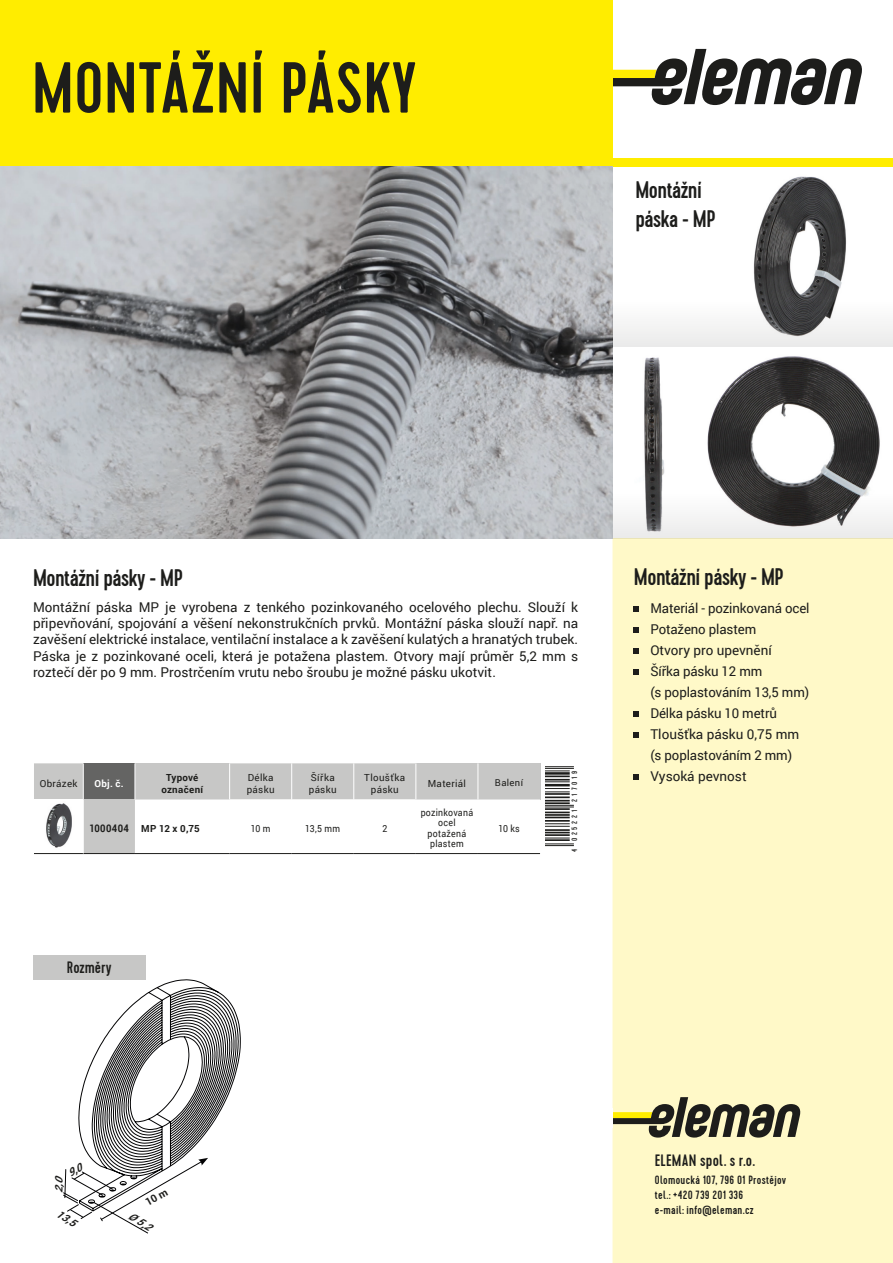
<style>
.page{position:relative;width:893px;height:1263px;background:#fff}
.page>*{position:absolute;margin:0;border:0;box-sizing:border-box;transform-origin:0 0}
.t1{font:500 72px "Cervo";letter-spacing:.01em;color:#1d1d1b}
.t2{font:500 24px "Cervo";letter-spacing:-.02em;color:#1d1d1b}
.popis_vzduch{font:500 16.5px "Cervo";letter-spacing:.01em;color:#1d1d1b}
.Styl_odstavce1{font:13.5px/16.2px "Roboto";color:#1d1d1b}
.popis_vzduch-2{font:500 12px "Cervo";letter-spacing:.025em;color:#1d1d1b}
.t3{font:italic 700 10.5px "Roboto";color:#1d1d1b}
.t4{font:700 10.5px "Roboto";letter-spacing:.04em;color:#1d1d1b;scale:.9 1}
.t5{font:9.75px/12px "Roboto";letter-spacing:.035em;color:#1d1d1b;text-align:center}
.t6{font:9.75px/10.5px "Roboto";letter-spacing:.035em;color:#1d1d1b;scale:.9 1}
.t7{font:700 9.75px "Roboto";letter-spacing:.03em;color:#1d1d1b}
.t8{font:700 9.75px "Roboto";color:#fff}
.t9{font:9.45px "Roboto";letter-spacing:.035em;color:#1d1d1b}
.t10{font:500 7.65px "Cervo";letter-spacing:.35em;color:#1d1d1b}
</style>
<div class="page">
<img style="left:753px;top:176px;width:94px;height:91px">
<img style="left:707px;top:356px;width:173px;height:103px">
<img style="left:644px;top:357px;width:19px;height:102px">
<svg style="left:34px;top:763px;width:506px;height:90px"></svg>
<hr style="left:34px;top:853px;width:49px;height:1px;background:#1d1d1b">
<hr style="left:230px;top:853px;width:62px;height:1px;background:#1d1d1b">
<hr style="left:292px;top:853px;width:62px;height:1px;background:#1d1d1b">
<hr style="left:354px;top:853px;width:62px;height:1px;background:#1d1d1b">
<hr style="left:83px;top:853px;width:52px;height:1px;background:#1d1d1b">
<hr style="left:135px;top:853px;width:95px;height:1px;background:#1d1d1b">
<hr style="left:416px;top:853px;width:62px;height:1px;background:#1d1d1b">
<hr style="left:478px;top:853px;width:62px;height:1px;background:#1d1d1b">
<hr style="left:83px;top:799px;width:1px;height:54px;background:#fff">
<hr style="left:229px;top:763px;width:1px;height:36px;background:#fff">
<hr style="left:83px;top:763px;width:1px;height:36px;background:#fff">
<hr style="left:135px;top:763px;width:1px;height:36px;background:#fff">
<hr style="left:291px;top:763px;width:1px;height:36px;background:#fff">
<hr style="left:353px;top:763px;width:1px;height:36px;background:#fff">
<hr style="left:415px;top:763px;width:1px;height:36px;background:#fff">
<hr style="left:478px;top:763px;width:1px;height:36px;background:#fff">
<svg style="left:612px;top:49px;width:250px;height:56px"></svg>
<div style="left:612px;top:539px;width:281px;height:724px;background:#fff9c8"></div>
<div style="left:0;top:0;width:612px;height:167px;background:#ffed00"></div>
<svg style="left:612px;top:1097px;width:189px;height:40px"></svg>
<div style="left:544px;top:1108px;width:69px;height:20px;background:#fff"></div>
<div style="left:0;top:158px;width:893px;height:9px;background:#ffed00"></div>
<svg style="left:634px;top:607px;width:5px;height:5px"></svg>
<svg style="left:634px;top:628px;width:5px;height:5px"></svg>
<svg style="left:634px;top:649px;width:5px;height:5px"></svg>
<svg style="left:634px;top:670px;width:5px;height:5px"></svg>
<svg style="left:634px;top:712px;width:5px;height:5px"></svg>
<svg style="left:634px;top:733px;width:5px;height:5px"></svg>
<svg style="left:634px;top:775px;width:5px;height:5px"></svg>
<svg style="left:612px;top:459px;width:281px;height:80px"></svg>
<div style="left:33px;top:955px;width:113px;height:24px;background:#c7c7c6"></div>
<svg style="left:546px;top:800px;width:28px;height:46px"></svg>
<hr style="left:546px;top:796px;width:24px;height:2px;background:#1d1d1b">
<hr style="left:546px;top:793px;width:24px;height:2px;background:#1d1d1b">
<svg style="left:546px;top:788px;width:24px;height:4px"></svg>
<hr style="left:546px;top:784px;width:24px;height:2px;background:#1d1d1b">
<svg style="left:546px;top:779px;width:24px;height:3px"></svg>
<hr style="left:546px;top:775px;width:24px;height:2px;background:#1d1d1b">
<hr style="left:546px;top:772px;width:24px;height:3px;background:#1d1d1b">
<svg style="left:546px;top:766px;width:28px;height:5px"></svg>
<img style="left:0;top:167px;width:612px;height:372px">
<img style="left:43px;top:801px;width:33px;height:49px">
<svg style="left:612px;top:267px;width:281px;height:79px"></svg>
<svg style="left:55px;top:979px;width:186px;height:255px"></svg>
<p class="t1" style="left:32px;top:46px;width:386px">MONTÁŽNÍ PÁSKY</p>
<p class="t2" style="left:635px;top:176px;width:68px">Montážní</p>
<p class="t2" style="left:635px;top:204px;width:82px">páska - MP</p>
<p class="t2" style="left:33px;top:563px;width:151px">Montážní pásky - MP</p>
<p class="Styl_odstavce1" style="left:33px;top:598px;width:547px;text-align:justify">Montážní páska MP je vyrobena z tenkého pozinkovaného ocelového plechu. Slouží k připevňování, spojování a věšení nekonstrukčních prvků. Montážní páska slouží např. na zavěšení elektrické instalace, ventilační instalace a k zavěšení kulatých a hranatých trubek.</p>
<p class="Styl_odstavce1" style="left:33px;top:647px;width:547px">Páska je z pozinkované oceli, která je potažena plastem. Otvory mají průměr 5,2 mm s roztečí děr po 9 mm. Prostrčením vrutu nebo šroubu je možné pásku ukotvit.</p>
<p class="t5" style="left:40px;top:777px;width:39px">Obrázek</p>
<p class="t8" style="left:94px;top:776px;width:31px">Obj. č.</p>
<p class="t7" style="left:166px;top:770px;width:34px">Typové</p>
<p class="t7" style="left:161px;top:782px;width:43px">označení</p>
<p class="t5" style="left:248px;top:771px;width:27px">Délka</p>
<p class="t5" style="left:247px;top:783px;width:29px">pásku</p>
<p class="t5" style="left:311px;top:771px;width:26px">Šířka</p>
<p class="t5" style="left:309px;top:783px;width:29px">pásku</p>
<p class="t5" style="left:364px;top:771px;width:43px">Tloušťka pásku</p>
<p class="t5" style="left:428px;top:777px;width:40px">Materiál</p>
<p class="t9" style="left:495px;top:776px;width:30px">Balení</p>
<p class="t4" style="left:89px;top:821px;width:45px">1000404</p>
<p class="t7" style="left:141px;top:821px;width:60px">MP 12 x 0,75</p>
<p class="t6" style="left:251px;top:822px;width:23px">10 m</p>
<p class="t6" style="left:305px;top:822px;width:40px">13,5 mm</p>
<p class="t6" style="left:382px;top:822px;width:7px">2</p>
<p class="t6" style="left:421px;top:807px;width:60px">pozinkovaná</p>
<p class="t6" style="left:438px;top:817px;width:21px">ocel</p>
<p class="t6" style="left:428px;top:828px;width:44px">potažená plastem</p>
<p class="t6" style="left:498px;top:822px;width:25px">10 ks</p>
<p class="popis_vzduch" style="left:67px;top:957px;width:46px">Rozměry</p>
<p class="t10" style="left:570px;top:852px;width:83px;rotate:-90deg">4 025221 217019</p>
<p class="t2" style="left:634px;top:563px;width:151px">Montážní pásky - MP</p>
<p class="Styl_odstavce1" style="left:650px;top:599px;width:161px">Materiál - pozinkovaná ocel</p>
<p class="Styl_odstavce1" style="left:650px;top:620px;width:107px">Potaženo plastem</p>
<p class="Styl_odstavce1" style="left:650px;top:641px;width:123px">Otvory pro upevnění</p>
<p class="Styl_odstavce1" style="left:650px;top:660px;width:160px;line-height:21px">Šířka pásku 12 mm<br>(s poplastováním 13,5 mm)</p>
<p class="Styl_odstavce1" style="left:650px;top:704px;width:128px">Délka pásku 10 metrů</p>
<p class="Styl_odstavce1" style="left:650px;top:725px;width:150px">Tloušťka pásku 0,75 mm</p>
<p class="Styl_odstavce1" style="left:650px;top:746px;width:143px">(s poplastováním 2 mm)</p>
<p class="Styl_odstavce1" style="left:650px;top:767px;width:98px">Vysoká pevnost</p>
<p class="t3" style="left:61px;top:1206px;width:22px;rotate:31deg">13,5</p>
<p class="t3" style="left:133px;top:1209px;width:26px;rotate:31deg">Ø 5,2</p>
<p class="popis_vzduch" style="left:655px;top:1150px;width:102px">ELEMAN spol. s r.o.</p>
<p class="popis_vzduch-2" style="left:655px;top:1172px;width:133px">Olomoucká 107, 796 01 Prostějov</p>
<p class="popis_vzduch-2" style="left:655px;top:1187px;width:90px">tel.: +420 739 201 336</p>
<p class="popis_vzduch-2" style="left:655px;top:1202px;width:100px">e-mail: info@eleman.cz</p>
</div>
